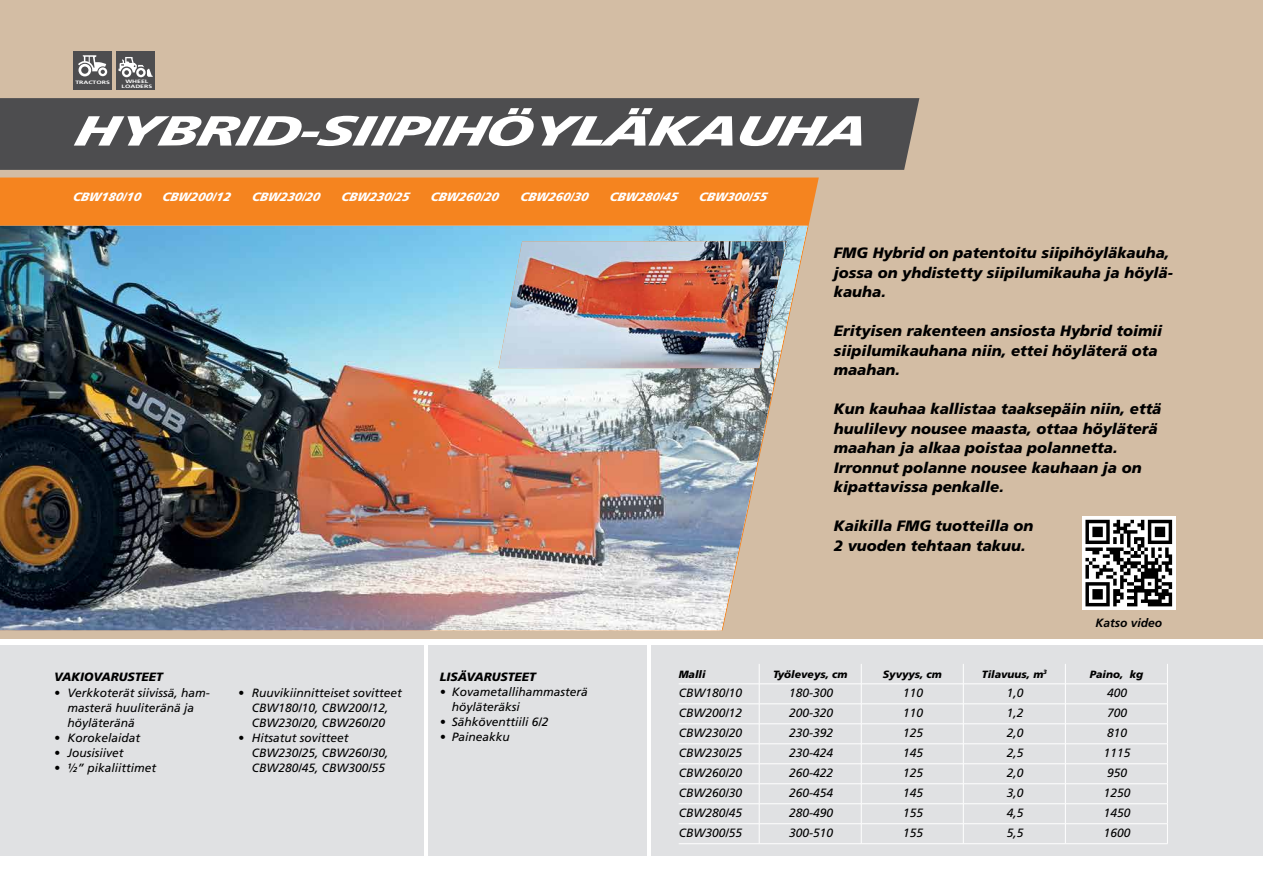
<style>
.page{position:relative;width:1263px;height:893px;background:#fff}
.page>*{position:absolute;margin:0;border:0;box-sizing:border-box;transform-origin:0 0}
.t1{font:italic 900 42px "Frutiger LT Std";letter-spacing:-.025em;color:#fff;scale:1.43 1}
.t2{font:italic 900 15px/19.5px "Frutiger LT Std";color:#000}
.t3{font:italic 12px/15px "Frutiger LT Std";color:#000}
.t4{font:italic 900 12px "Frutiger LT Std";color:#fff}
.t5{font:italic 900 12px "Frutiger LT Std";color:#000}
.t6{font:italic 700 12px "Frutiger LT Std";color:#000}
.t7{font:italic 900 10.5px "Frutiger LT Std";color:#000}
.t8{font:700 4.8px/4.9px "Frutiger LT Std";color:#fff;text-align:center;scale:1.43 1}
</style>
<div class="page">
<div style="left:0;top:0;width:1263px;height:638px;background:#d3bda4"></div>
<div style="left:0;top:98px;width:919px;height:72px;background:#4d4d4f"></div>
<div style="left:0;top:178px;width:819px;height:55px;background:#f5841f"></div>
<div style="left:73px;top:51px;width:38px;height:39px;background:#4d4d4f"></div>
<svg style="left:78px;top:55px;width:29px;height:21px"></svg>
<div style="left:116px;top:51px;width:39px;height:39px;background:#4d4d4f"></div>
<svg style="left:119px;top:57px;width:34px;height:20px"></svg>
<div style="left:0;top:645px;width:423px;height:210px;background:#e0e1e3"></div>
<div style="left:652px;top:645px;width:611px;height:210px;background:#e0e1e3"></div>
<div style="left:428px;top:645px;width:219px;height:210px;background:#e0e1e3"></div>
<hr style="left:679px;top:684px;width:80px;height:1px;background:#fff">
<hr style="left:759px;top:684px;width:102px;height:1px;background:#fff">
<hr style="left:861px;top:684px;width:102px;height:1px;background:#fff">
<hr style="left:963px;top:684px;width:102px;height:1px;background:#fff">
<hr style="left:1065px;top:684px;width:102px;height:1px;background:#fff">
<hr style="left:679px;top:704px;width:80px;height:1px;background:#fff">
<hr style="left:759px;top:704px;width:102px;height:1px;background:#fff">
<hr style="left:861px;top:704px;width:102px;height:1px;background:#fff">
<hr style="left:963px;top:704px;width:102px;height:1px;background:#fff">
<hr style="left:1065px;top:704px;width:102px;height:1px;background:#fff">
<hr style="left:679px;top:723px;width:80px;height:1px;background:#fff">
<hr style="left:759px;top:723px;width:102px;height:1px;background:#fff">
<hr style="left:861px;top:723px;width:102px;height:1px;background:#fff">
<hr style="left:963px;top:723px;width:102px;height:1px;background:#fff">
<hr style="left:1065px;top:723px;width:102px;height:1px;background:#fff">
<hr style="left:679px;top:743px;width:80px;height:1px;background:#fff">
<hr style="left:759px;top:743px;width:102px;height:1px;background:#fff">
<hr style="left:861px;top:743px;width:102px;height:1px;background:#fff">
<hr style="left:963px;top:743px;width:102px;height:1px;background:#fff">
<hr style="left:1065px;top:743px;width:102px;height:1px;background:#fff">
<hr style="left:679px;top:763px;width:80px;height:1px;background:#fff">
<hr style="left:759px;top:763px;width:102px;height:1px;background:#fff">
<hr style="left:861px;top:763px;width:102px;height:1px;background:#fff">
<hr style="left:963px;top:763px;width:102px;height:1px;background:#fff">
<hr style="left:1065px;top:763px;width:102px;height:1px;background:#fff">
<hr style="left:679px;top:783px;width:80px;height:1px;background:#fff">
<hr style="left:759px;top:783px;width:102px;height:1px;background:#fff">
<hr style="left:861px;top:783px;width:102px;height:1px;background:#fff">
<hr style="left:963px;top:783px;width:102px;height:1px;background:#fff">
<hr style="left:1065px;top:783px;width:102px;height:1px;background:#fff">
<hr style="left:679px;top:803px;width:80px;height:1px;background:#fff">
<hr style="left:759px;top:803px;width:102px;height:1px;background:#fff">
<hr style="left:861px;top:803px;width:102px;height:1px;background:#fff">
<hr style="left:963px;top:803px;width:102px;height:1px;background:#fff">
<hr style="left:1065px;top:803px;width:102px;height:1px;background:#fff">
<hr style="left:679px;top:823px;width:80px;height:1px;background:#fff">
<hr style="left:759px;top:823px;width:102px;height:1px;background:#fff">
<svg style="left:759px;top:664px;width:1px;height:179px"></svg>
<hr style="left:861px;top:823px;width:102px;height:1px;background:#fff">
<svg style="left:861px;top:664px;width:1px;height:179px"></svg>
<hr style="left:963px;top:823px;width:102px;height:1px;background:#fff">
<svg style="left:963px;top:664px;width:1px;height:179px"></svg>
<hr style="left:1065px;top:823px;width:102px;height:1px;background:#fff">
<svg style="left:1065px;top:664px;width:1px;height:179px"></svg>
<svg style="left:1167px;top:664px;width:1px;height:179px"></svg>
<hr style="left:679px;top:843px;width:80px;height:1px;background:#fff">
<hr style="left:759px;top:843px;width:102px;height:1px;background:#fff">
<hr style="left:861px;top:843px;width:102px;height:1px;background:#fff">
<hr style="left:963px;top:843px;width:102px;height:1px;background:#fff">
<hr style="left:1065px;top:843px;width:102px;height:1px;background:#fff">
<img style="left:0;top:226px;width:807px;height:404px">
<svg style="left:1082px;top:516px;width:93px;height:94px"></svg>
<svg style="left:1085px;top:520px;width:87px;height:86px;background:#7a7a7a"></svg>
<img style="left:498px;top:241px;width:288px;height:127px">
<p class="t8" style="left:75px;top:80px;width:26px">TRACTORS</p>
<p class="t8" style="left:122px;top:79px;width:23px">WHEEL<br>LOADERS</p>
<h1 class="t1" style="left:73px;top:106px;width:555px">H YBRID-SIIPIHÖYLÄ KA UHA</h1>
<p class="t4" style="left:73px;top:190px;width:73px">CBW180/10</p>
<p class="t4" style="left:162px;top:190px;width:73px">CBW200/12</p>
<p class="t4" style="left:251px;top:190px;width:73px">CBW230/20</p>
<p class="t4" style="left:341px;top:190px;width:73px">CBW230/25</p>
<p class="t4" style="left:430px;top:190px;width:73px">CBW260/20</p>
<p class="t4" style="left:520px;top:190px;width:73px">CBW260/30</p>
<p class="t4" style="left:609px;top:190px;width:73px">CBW280/45</p>
<p class="t4" style="left:698px;top:190px;width:73px">CBW300/55</p>
<p class="t2" style="left:834px;top:243px;width:340px">FMG Hybrid on patentoitu siipihöyläkauha, jossa on yhdistetty siipilumikauha ja höylä&shy;kauha.</p>
<p class="t2" style="left:834px;top:321px;width:330px">Erityisen rakenteen ansiosta Hybrid toimii siipilumikauhana niin, ettei höyläterä ota maahan.</p>
<p class="t2" style="left:834px;top:399px;width:329px">Kun kauhaa kallistaa taaksepäin niin, että huulilevy nousee maasta, ottaa höyläterä maahan ja alkaa poistaa polannetta.<br>Irronnut polanne nousee kauhaan ja on kipattavissa penkalle.</p>
<p class="t2" style="left:834px;top:516px;width:201px">Kaikilla FMG tuotteilla on<br>2 vuoden tehtaan takuu.</p>
<p class="t6" style="left:1095px;top:616px;width:68px">Katso video</p>
<p class="t5" style="left:54px;top:669px;width:110px">VAKIOVARUSTEET</p>
<p class="t3" style="left:68px;top:685px;width:144px;text-indent:-14px">• Verkkoterät siivissä, ham&shy;masterä huuliteränä ja höyläteränä</p>
<p class="t3" style="left:54px;top:730px;width:88px">• Korokelaidat</p>
<p class="t3" style="left:54px;top:745px;width:71px">• Jousisiivet</p>
<p class="t3" style="left:54px;top:760px;width:104px">• ½” pikaliittimet</p>
<p class="t3" style="left:238px;top:685px;width:165px;text-align:center">• Ruuvikiinnitteiset sovitteet<br>CBW180/10, CBW200/12,<br>CBW230/20, CBW260/20</p>
<p class="t3" style="left:252px;top:730px;width:138px;text-indent:-14px">• Hitsatut sovitteet<br>CBW230/25, CBW260/30,<br>CBW280/45, CBW300/55</p>
<p class="t5" style="left:440px;top:669px;width:98px">LISÄVARUSTEET</p>
<p class="t3" style="left:452px;top:684px;width:138px;text-indent:-12px">• Kovametallihammasterä höyläteräksi</p>
<p class="t3" style="left:440px;top:714px;width:110px">• Sähköventtiili 6/2</p>
<p class="t3" style="left:440px;top:729px;width:72px">• Paineakku</p>
<p class="t7" style="left:679px;top:668px;width:28px">Malli</p>
<p class="t7" style="left:773px;top:668px;width:76px">Työleveys, cm</p>
<p class="t7" style="left:883px;top:668px;width:60px">Syvyys, cm</p>
<p class="t7" style="left:982px;top:668px;width:67px">Tilavuus, m<sup>3</sup></p>
<p class="t7" style="left:1090px;top:668px;width:55px">Paino, kg</p>
<p class="t3" style="left:679px;top:685px;width:65px">CBW180/10</p>
<p class="t3" style="left:789px;top:685px;width:46px">180-300</p>
<p class="t3" style="left:903px;top:685px;width:22px">110</p>
<p class="t3" style="left:1007px;top:685px;width:18px">1,0</p>
<p class="t3" style="left:1107px;top:685px;width:22px">400</p>
<p class="t3" style="left:679px;top:705px;width:65px">CBW200/12</p>
<p class="t3" style="left:789px;top:705px;width:46px">200-320</p>
<p class="t3" style="left:903px;top:705px;width:22px">110</p>
<p class="t3" style="left:1007px;top:705px;width:18px">1,2</p>
<p class="t3" style="left:1107px;top:705px;width:22px">700</p>
<p class="t3" style="left:679px;top:725px;width:65px">CBW230/20</p>
<p class="t3" style="left:789px;top:725px;width:46px">230-392</p>
<p class="t3" style="left:903px;top:725px;width:22px">125</p>
<p class="t3" style="left:1007px;top:725px;width:18px">2,0</p>
<p class="t3" style="left:1107px;top:725px;width:22px">810</p>
<p class="t3" style="left:679px;top:745px;width:65px">CBW230/25</p>
<p class="t3" style="left:789px;top:745px;width:46px">230-424</p>
<p class="t3" style="left:903px;top:745px;width:22px">145</p>
<p class="t3" style="left:1007px;top:745px;width:18px">2,5</p>
<p class="t3" style="left:1104px;top:745px;width:28px">1115</p>
<p class="t3" style="left:679px;top:765px;width:65px">CBW260/20</p>
<p class="t3" style="left:789px;top:765px;width:46px">260-422</p>
<p class="t3" style="left:903px;top:765px;width:22px">125</p>
<p class="t3" style="left:1007px;top:765px;width:18px">2,0</p>
<p class="t3" style="left:1107px;top:765px;width:22px">950</p>
<p class="t3" style="left:679px;top:785px;width:65px">CBW260/30</p>
<p class="t3" style="left:789px;top:785px;width:46px">260-454</p>
<p class="t3" style="left:903px;top:785px;width:22px">145</p>
<p class="t3" style="left:1007px;top:785px;width:18px">3,0</p>
<p class="t3" style="left:1104px;top:785px;width:28px">1250</p>
<p class="t3" style="left:679px;top:805px;width:65px">CBW280/45</p>
<p class="t3" style="left:789px;top:805px;width:46px">280-490</p>
<p class="t3" style="left:903px;top:805px;width:22px">155</p>
<p class="t3" style="left:1007px;top:805px;width:18px">4,5</p>
<p class="t3" style="left:1104px;top:805px;width:28px">1450</p>
<p class="t3" style="left:679px;top:825px;width:65px">CBW300/55</p>
<p class="t3" style="left:789px;top:825px;width:46px">300-510</p>
<p class="t3" style="left:903px;top:825px;width:22px">155</p>
<p class="t3" style="left:1007px;top:825px;width:18px">5,5</p>
<p class="t3" style="left:1104px;top:825px;width:28px">1600</p>
</div>
